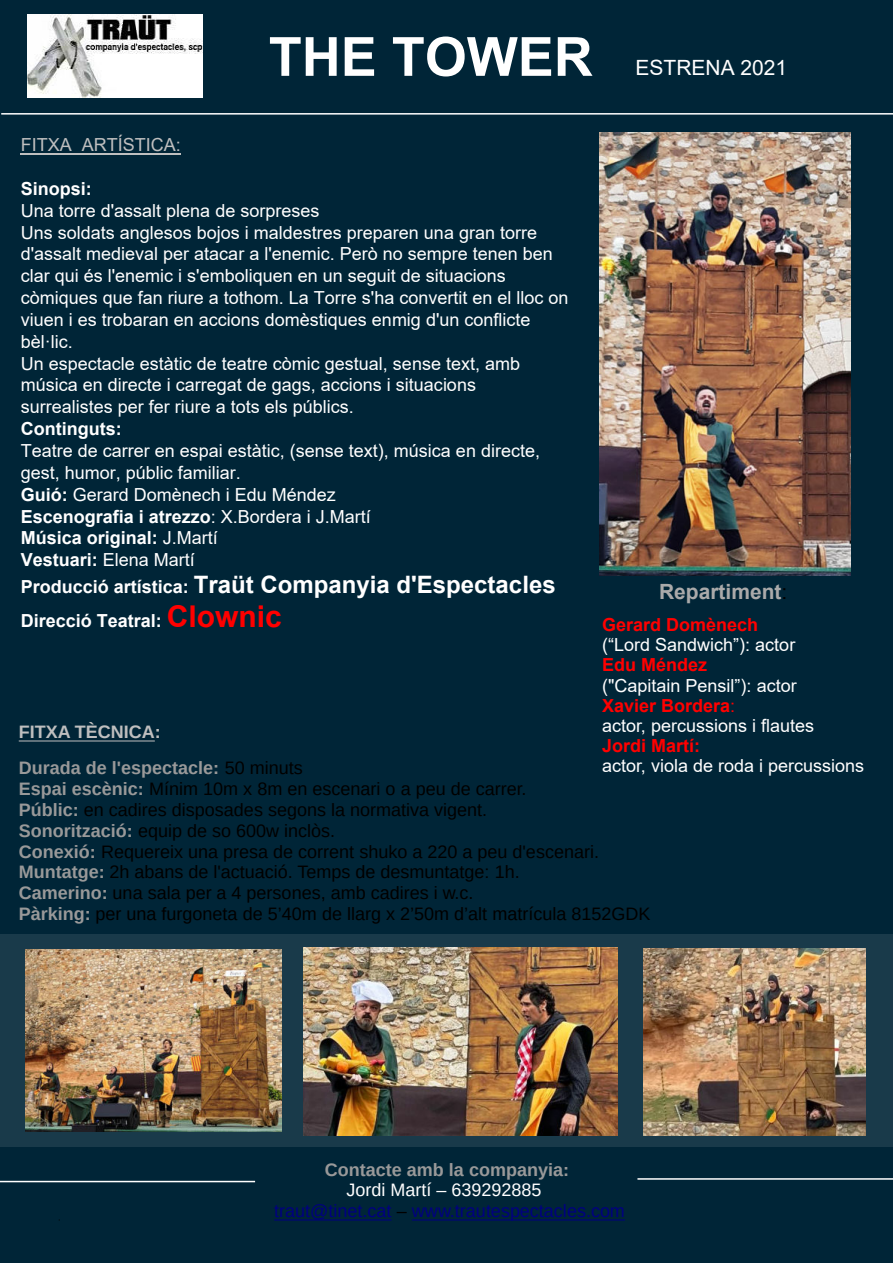
<style>
.page{position:relative;width:893px;height:1263px;background:#002537}
.page>*{position:absolute;margin:0;border:0;box-sizing:border-box;transform-origin:0 0}
.t1{font:700 54px "Arial";color:#fff}
.t2{font:700 24px "Arial";color:#fff}
.t3{font:700 21px "Arial";color:#aaa}
.t4{font:21px "Arial";color:#fff}
.t5{font:18px/21.9px "Arial";color:#fff}
.t6{font:18px/20.7px "Arimo";color:#000}
.t7{font:700 18px/36.6px "Arimo";color:#999}
.t8{font:18px/20.7px "Arimo";color:#000080}
.t9{font:700 18px "Arial";color:#fff}
.t10{font:700 18px "Arial";color:#f00}
.t11{font:18px "Arial";color:#bfbfbf}
.t12{font:700 18px "Arial";color:#f00}
.s1{font-weight:700}
.s2{font-size:18px}
.s3{font-size:30px;color:#f00}
.s4{font-weight:400;color:#000}
.s5{font-weight:700;color:#f00}
.s6{color:#f00}
.s7{color:#bfbfbf}
.s8{font-weight:700;color:#999}
.s9{color:#fff}
.s10{color:#000}
</style>
<div class="page">
<hr style="left:0;top:1181px;width:255px;height:1px;background:#fff">
<hr style="left:637px;top:1178px;width:256px;height:1px;background:#fff">
<hr style="left:1px;top:113px;width:892px;height:2px;background:#fff">
<div style="left:0;top:934px;width:893px;height:213px;background:#193a4a"></div>
<img style="left:28px;top:15px;width:175px;height:83px">
<img style="left:599px;top:132px;width:252px;height:444px">
<hr style="left:412px;top:1219px;width:213px;height:1px;background:#000080">
<hr style="left:274px;top:1219px;width:118px;height:1px;background:#000080">
<hr style="left:19px;top:741px;width:136px;height:1px;background:#bfbfbf">
<img style="left:25px;top:949px;width:256px;height:183px">
<img style="left:304px;top:947px;width:314px;height:188px">
<img style="left:644px;top:949px;width:222px;height:186px">
<hr style="left:21px;top:154px;width:160px;height:1px;background:#bfbfbf">
<p class="t11" style="left:21px;top:133px;width:162px">FITXA ARTÍSTICA:</p>
<h1 class="t1" style="left:269px;top:19px;width:325px">THE TOWER</h1>
<p class="t4" style="left:636px;top:54px;width:153px">ESTRENA 2021</p>
<p class="t9" style="left:21px;top:176px;width:73px">Sinopsi:</p>
<p class="t5" style="left:21px;top:199px;width:549px">Una torre d'assalt plena de sorpreses<br>Uns soldats anglesos bojos i maldestres preparen una gran torre d'assalt medieval per atacar a l'enemic. Però no sempre tenen ben clar qui és l'enemic i s'emboliquen en un seguit de situacions còmiques que fan riure a tothom. La Torre s'ha convertit en el lloc on viuen i es trobaran en accions domèstiques enmig d'un conflicte bèl·lic.<br>Un espectacle estàtic de teatre còmic gestual, sense text, amb música en directe i carregat de gags, accions i situacions surrealistes per fer riure a tots els públics.</p>
<p class="t9" style="left:21px;top:416px;width:102px">Continguts:</p>
<p class="t5" style="left:21px;top:440px;width:521px">Teatre de carrer en espai estàtic, (sense text), música en directe, gest, humor, públic familiar.<br><span class="s1">Guió:</span> Gerard Domènech i Edu Méndez<br><span class="s1">Escenografia i atrezzo</span>: X.Bordera i J.Martí<br><span class="s1">Música original:</span> J.Martí<br><span class="s1">Vestuari:</span> Elena Martí</p>
<h2 class="t2" style="left:21px;top:567px;width:536px"><span class="s2">Producció artística:</span> Traüt Companyia d'Espectacles</h2>
<p class="t9" style="left:21px;top:608px;width:263px">Direcció Teatral: <span class="s3">Clownic</span></p>
<p class="t3" style="left:659px;top:577px;width:130px">Repartiment<span class="s4">:</span></p>
<p class="t10" style="left:602px;top:612px;width:158px">Gerard Domènech</p>
<p class="t5" style="left:602px;top:634px;width:195px">(“Lord Sandwich”): actor</p>
<p class="t10" style="left:602px;top:652px;width:107px">Edu Méndez</p>
<p class="t5" style="left:602px;top:675px;width:214px;line-height:20.1px">("Capitain Pensil”): actor<br><span class="s5">Xavier Bordera</span><span class="s6">:<br></span>actor, percussions i flautes</p>
<p class="t12" style="left:602px;top:733px;width:100px">Jordi Martí:</p>
<p class="t5" style="left:602px;top:755px;width:264px">actor, viola de roda i percussions</p>
<p class="t7" style="left:19px;top:713px;width:286px"><span class="s7">FITXA TÈCNICA:<br></span>Durada de l'espectacle: <span class="s4">50 minuts</span></p>
<p class="t6" style="left:19px;top:780px;width:633px"><span class="s8">Espai escènic:</span> Mínim 10m x 8m en escenari o a peu de carrer.<br><span class="s8">Públic:</span> en cadires disposades segons la normativa vigent.<br><span class="s8">Sonorització:</span> equip de so 600w inclòs.<br><span class="s8">Conexió:</span> Requereix una presa de corrent shuko a 220 a peu d'escenari.<br><span class="s8">Muntatge:</span> 2h abans de l'actuació. Temps de desmuntatge: 1h.<br><span class="s8">Camerino:</span> una sala per a 4 persones, amb cadires i w.c.<br><span class="s8">Pàrking:</span> per una furgoneta de 5’40m de llarg x 2’50m d’alt matrícula 8152GDK</p>
<p class="t7" style="left:325px;top:1151px;width:246px">Contacte amb la companyia:</p>
<p class="t8" style="left:274px;top:1181px;width:352px;text-indent:72px"><span class="s9">Jordi Martí – 639292885 </span>traut@tinet.cat <span class="s10">–</span> www.trautespectacles.com</p>
</div>
